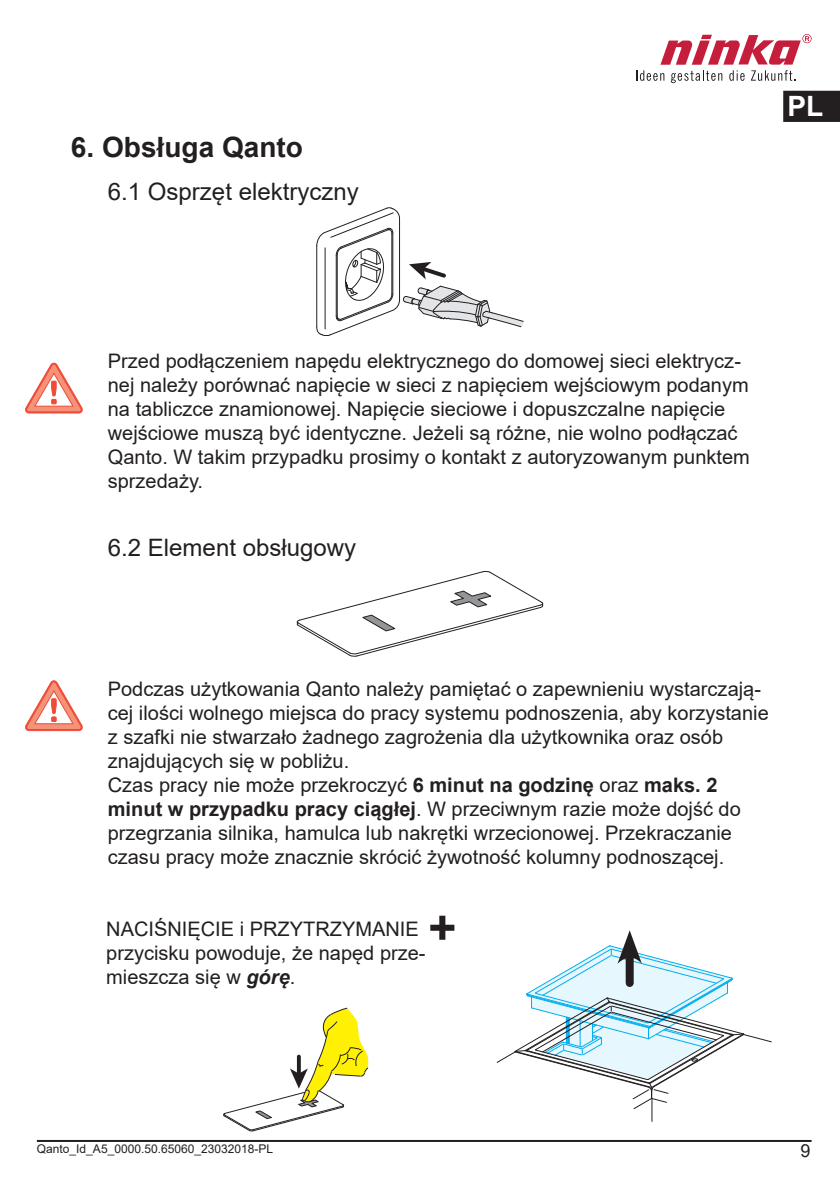
<style>
.page{position:relative;width:840px;height:1191px;background:#fff}
.page>*{position:absolute;margin:0;border:0;box-sizing:border-box;transform-origin:0 0}
.t1{font:700 48px "Arial";color:#231f20}
.t2{font:700 28px "Arial";color:#231f20}
.t3{font:700 28px "Arial";color:#fff}
.t4{font:24px "Arial";color:#231f20}
.t5{font:20px/24px "Arial";color:#231f20}
.t6{font:18px "Arial";color:#231f20}
.t7{font:12px "Arial";color:#231f20}
.s1{font-weight:700}
.s2{font-weight:700;font-style:italic}
</style>
<div class="page">
<svg style="left:316px;top:207px;width:207px;height:129px"></svg>
<svg style="left:296px;top:571px;width:247px;height:85px"></svg>
<svg style="left:223px;top:1007px;width:145px;height:124px"></svg>
<hr style="left:37px;top:1140px;width:774px;height:2px;background:#231f20">
<div style="left:783px;top:91px;width:56px;height:31px;background:#231f20"></div>
<svg style="left:636px;top:34px;width:175px;height:49px"></svg>
<svg style="left:496px;top:930px;width:275px;height:191px"></svg>
<svg style="left:25px;top:363px;width:58px;height:50px"></svg>
<svg style="left:25px;top:680px;width:58px;height:51px"></svg>
<h2 class="t2" style="left:71px;top:127px;width:233px">6. Obsługa Qanto</h2>
<p class="t4" style="left:108px;top:175px;width:252px">6.1 Osprzęt elektryczny</p>
<h2 class="t3" style="left:787px;top:87px;width:37px">PL</h2>
<p class="t5" style="left:108px;top:349px;width:643px">Przed podłączeniem napędu elektrycznego do domowej sieci elektrycz&shy;nej należy porównać napięcie w sieci z napięciem wejściowym podanym na tabliczce znamionowej. Napięcie sieciowe i dopuszczalne napięcie wejściowe muszą być identyczne. Jeżeli są różne, nie wolno podłączać Qanto. W takim przypadku prosimy o kontakt z autoryzowanym punktem sprzedaży.</p>
<p class="t4" style="left:108px;top:531px;width:250px">6.2 Element obsługowy</p>
<p class="t5" style="left:108px;top:676px;width:662px">Podczas użytkowania Qanto należy pamiętać o zapewnieniu wystarczają&shy;cej ilości wolnego miejsca do pracy systemu podnoszenia, aby korzystanie z szafki nie stwarzało żadnego zagrożenia dla użytkownika oraz osób znajdujących się w pobliżu.<br>Czas pracy nie może przekroczyć <span class="s1">6 minut na godzinę</span> oraz <span class="s1">maks. 2 minut w przypadku pracy ciągłej</span>. W przeciwnym razie może dojść do przegrzania silnika, hamulca lub nakrętki wrzecionowej. Przekraczanie czasu pracy może znacznie skrócić żywotność kolumny podnoszącej.</p>
<h1 class="t1" style="left:428px;top:894px;width:30px">+</h1>
<p class="t5" style="left:106px;top:917px;width:321px">NACIŚNIĘCIE i PRZYTRZYMANIE przycisku powoduje, że napęd prze&shy;mieszcza się w <span class="s2">górę</span>.</p>
<p class="t7" style="left:37px;top:1140px;width:238px">Qanto_Id_A5_0000.50.65060_23032018-PL</p>
<p class="t6" style="left:800px;top:1138px;width:12px">9</p>
</div>
